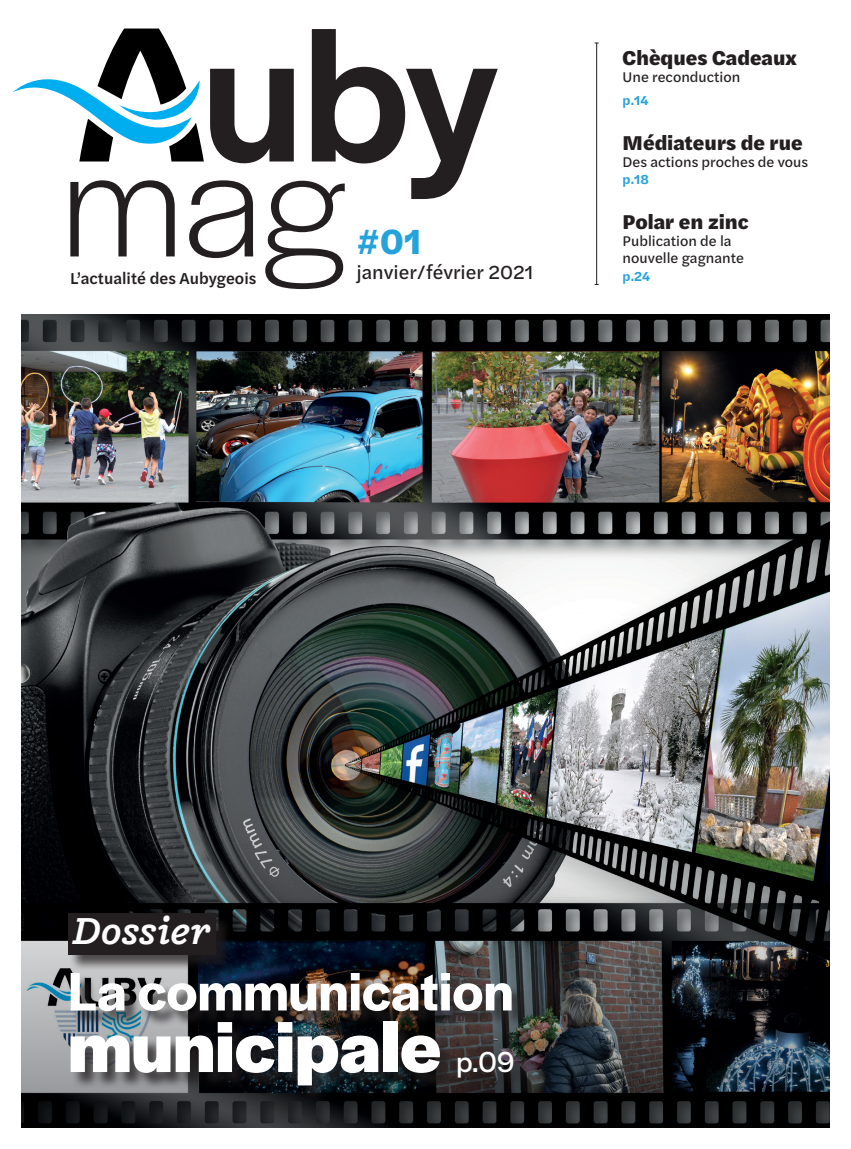
<style>
.page{position:relative;width:851px;height:1149px;background:#fff}
.page>*{position:absolute;margin:0;border:0;box-sizing:border-box;transform-origin:0 0}
.t1{font:500 196.35px "Halyard Display";color:#231f20}
.t2{font:300 157.8px "Halyard Display";color:#231f20;scale:1.06 1}
.t3{font:700 75.3px "Halyard Display";color:#fff}
.t4{font:600 56.55px "Halyard Display";color:#fff}
.t5{font:italic 600 41.4px "Freight Macro Pro";color:#fff}
.t6{font:700 36.3px "Halyard Text";color:#26a2db}
.t7{font:30px "Halyard Display";color:#fff}
.t8{font:900 20.7px "Halyard Text";color:#231f20}
.t9{font:19.8px "Halyard Text";color:#231f20}
.t10{font:500 16.5px "Halyard Text";color:#231f20}
.t11{font:14.7px/17.2px "Halyard Text";color:#231f20}
.t12{font:600 13.5px "Halyard Text";color:#26a2db}
.s1{font-size:154.5px}
</style>
<div class="page">
<img style="left:21px;top:315px;width:808px;height:522px">
<svg style="left:21px;top:837px;width:808px;height:290px;background:#323537"></svg>
<div style="left:69px;top:913px;width:461px;height:189px;background:#231f20;opacity:.75"></div>
<div style="left:68px;top:913px;width:148px;height:41px;background:#231f20"></div>
<hr style="left:596px;top:43px;width:1px;height:241px;background:#231f20">
<svg style="left:13px;top:29px;width:191px;height:132px"></svg>
<h1 class="t1" style="left:202px;top:-44px;width:296px">uby</h1>
<h2 class="t2" style="left:60px;top:94px;width:271px">ma<span class="s1">g</span></h2>
<h3 class="t6" style="left:356px;top:214px;width:66px">#01</h3>
<p class="t10" style="left:70px;top:266px;width:188px">L’actualité des Aubygeois</p>
<h3 class="t9" style="left:356px;top:258px;width:178px">janvier/février 2021</h3>
<h3 class="t8" style="left:622px;top:42px;width:176px">Chèques Cadeaux</h3>
<p class="t11" style="left:622px;top:68px;width:119px">Une reconduction</p>
<p class="t12" style="left:622px;top:90px;width:27px">p.14</p>
<h3 class="t8" style="left:622px;top:126px;width:182px">Médiateurs de rue</h3>
<p class="t11" style="left:622px;top:152px;width:187px">Des actions proches de vous</p>
<p class="t12" style="left:622px;top:169px;width:28px">p.18</p>
<h3 class="t8" style="left:622px;top:205px;width:128px">Polar en zinc</h3>
<p class="t11" style="left:622px;top:232px;width:123px">Publication de la nouvelle gagnante</p>
<p class="t12" style="left:622px;top:266px;width:29px">p.24</p>
<h3 class="t5" style="left:73px;top:901px;width:139px">Dossier</h3>
<h3 class="t4" style="left:68px;top:950px;width:447px">La communication</h3>
<h3 class="t3" style="left:68px;top:992px;width:374px">municipale</h3>
<h3 class="t7" style="left:456px;top:1040px;width:60px">p.09</h3>
</div>
